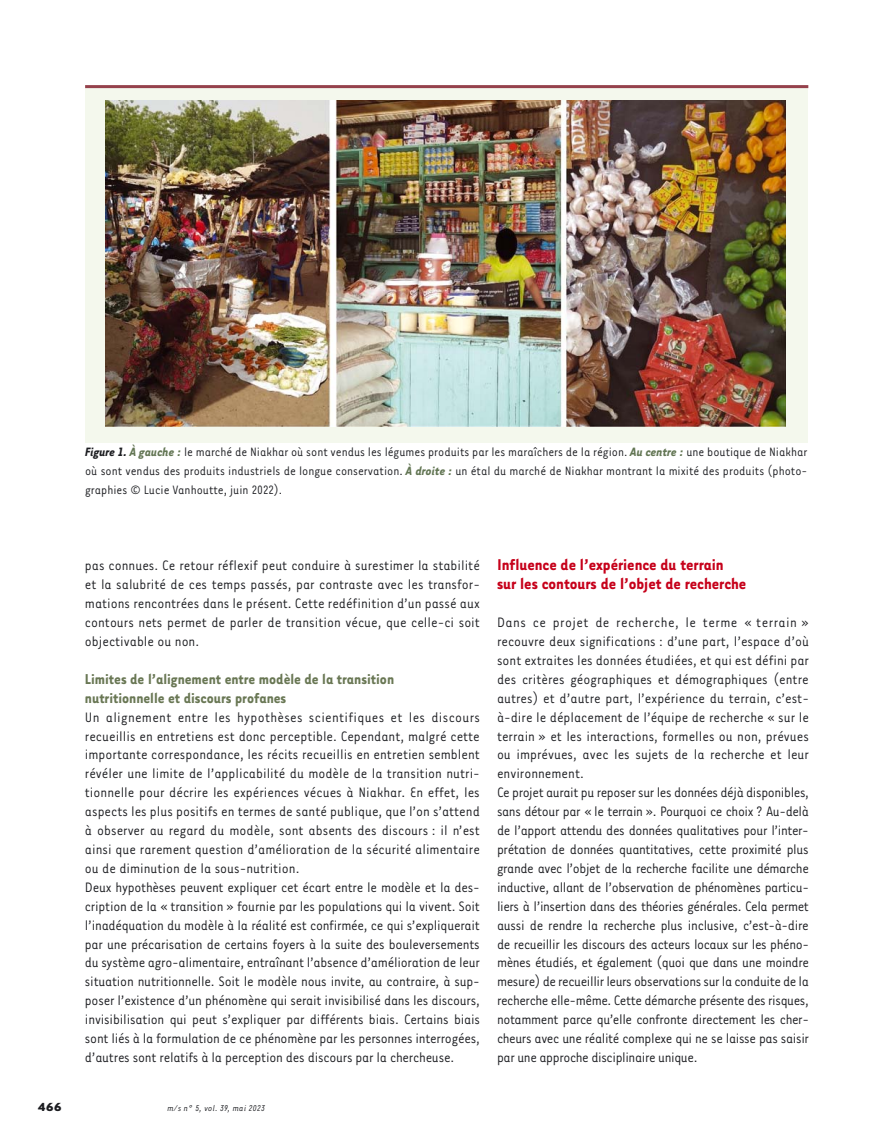
<style>
.page{position:relative;width:893px;height:1147px;background:#fff}
.page>*{position:absolute;margin:0;border:0;box-sizing:border-box;transform-origin:0 0}
.t1{font:700 18px/18.9px "Tarzana Nar OT";color:#c6001a}
.t2{font:700 16.5px/18.9px "Tarzana Nar OT";color:#697754}
.t3{font:15.75px/18.9px "Tarzana Nar OT";letter-spacing:-.015em;color:#1b1c20}
.t4{font:13.95px/18.9px "Tarzana Nar OT";color:#1b1c20;text-align:justify}
.t5{font:700 13.5px "Tarzana Wide OT";color:#1b1c20}
.t6{font:italic 9.75px "Tarzana Nar OT";letter-spacing:.025em;color:#1b1c20}
.s1{font-weight:700;font-style:italic}
.s2{font-weight:700;font-style:italic;color:#627553}
</style>
<div class="page">
<div style="left:85px;top:85px;width:722px;height:357px;background:#f4f8ed"></div>
<img style="left:105px;top:100px;width:680px;height:326px">
<hr style="left:85px;top:85px;width:723px;height:3px;background:#95414c">
<p class="t4" style="left:85px;top:443px;width:723px"><span class="s1">Figure 1.</span> <span class="s2">À gauche :</span> le marché de Niakhar où sont vendus les légumes produits par les maraîchers de la région. <span class="s2">Au centre :</span> une boutique de Niakhar où sont vendus des produits industriels de longue conservation. <span class="s2">À droite :</span> un étal du marché de Niakhar montrant la mixité des produits (photo&shy;graphies © Lucie Vanhoutte, juin 2022).</p>
<p class="t3" style="left:85px;top:557px;width:396px;text-align:justify">pas connues. Ce retour réflexif peut conduire à surestimer la stabilité et la salubrité de ces temps passés, par contraste avec les transfor&shy;mations rencontrées dans le présent. Cette redéfinition d’un passé aux contours nets permet de parler de transition vécue, que celle-ci soit objectivable ou non.</p>
<p class="t2" style="left:85px;top:670px;width:311px">Limites de l’alignement entre modèle de la transition nutritionnelle et discours profanes</p>
<p class="t3" style="left:85px;top:708px;width:397px">Un alignement entre les hypothèses scientifiques et les discours recueillis en entretiens est donc perceptible. Cependant, malgré cette importante correspondance, les récits recueillis en entretien semblent révéler une limite de l’applicabilité du modèle de la transition nutri&shy;tionnelle pour décrire les expériences vécues à Niakhar. En effet, les aspects les plus positifs en termes de santé publique, que l’on s’attend à observer au regard du modèle, sont absents des discours : il n’est ainsi que rarement question d’amélioration de la sécurité alimentaire ou de diminution de la sous-nutrition.<br>Deux hypothèses peuvent expliquer cet écart entre le modèle et la des&shy;cription de la « transition » fournie par les populations qui la vivent. Soit l’inadéquation du modèle à la réalité est confirmée, ce qui s’expliquerait par une précarisation de certains foyers à la suite des bouleversements du système agro-alimentaire, entraînant l’absence d’amélioration de leur situation nutritionnelle. Soit le modèle nous invite, au contraire, à sup&shy;poser l’existence d’un phénomène qui serait invisibilisé dans les discours, invisibilisation qui peut s’expliquer par différents biais. Certains biais sont liés à la formulation de ce phénomène par les personnes interrogées, d’autres sont relatifs à la perception des discours par la chercheuse.</p>
<p class="t5" style="left:38px;top:1101px;width:26px">466</p>
<p class="t6" style="left:167px;top:1104px;width:99px">m/s n° 5, vol. 39, mai 2023</p>
<p class="t1" style="left:497px;top:557px;width:251px">Influence de l’expérience du terrain sur les contours de l’objet de recherche</p>
<p class="t3" style="left:497px;top:614px;width:313px">Dans ce projet de recherche, le terme « terrain » recouvre deux significations : d’une part, l’espace d’où sont extraites les données étudiées, et qui est défini par des critères géographiques et démographiques (entre autres) et d’autre part, l’expérience du terrain, c’est&shy;à-dire le déplacement de l’équipe de recherche « sur le terrain » et les interactions, formelles ou non, prévues ou imprévues, avec les sujets de la recherche et leur environnement.<br>Ce projet aurait pu reposer sur les données déjà disponibles, sans détour par « le terrain ». Pourquoi ce choix ? Au-delà de l’apport attendu des données qualitatives pour l’inter&shy;prétation de données quantitatives, cette proximité plus grande avec l’objet de la recherche facilite une démarche inductive, allant de l’observation de phénomènes particu&shy;liers à l’insertion dans des théories générales. Cela permet aussi de rendre la recherche plus inclusive, c’est-à-dire de recueillir les discours des acteurs locaux sur les phéno&shy;mènes étudiés, et également (quoi que dans une moindre mesure) de recueillir leurs observations sur la conduite de la recherche elle-même. Cette démarche présente des risques, notamment parce qu’elle confronte directement les cher&shy;cheurs avec une réalité complexe qui ne se laisse pas saisir par une approche disciplinaire unique.</p>
</div>
